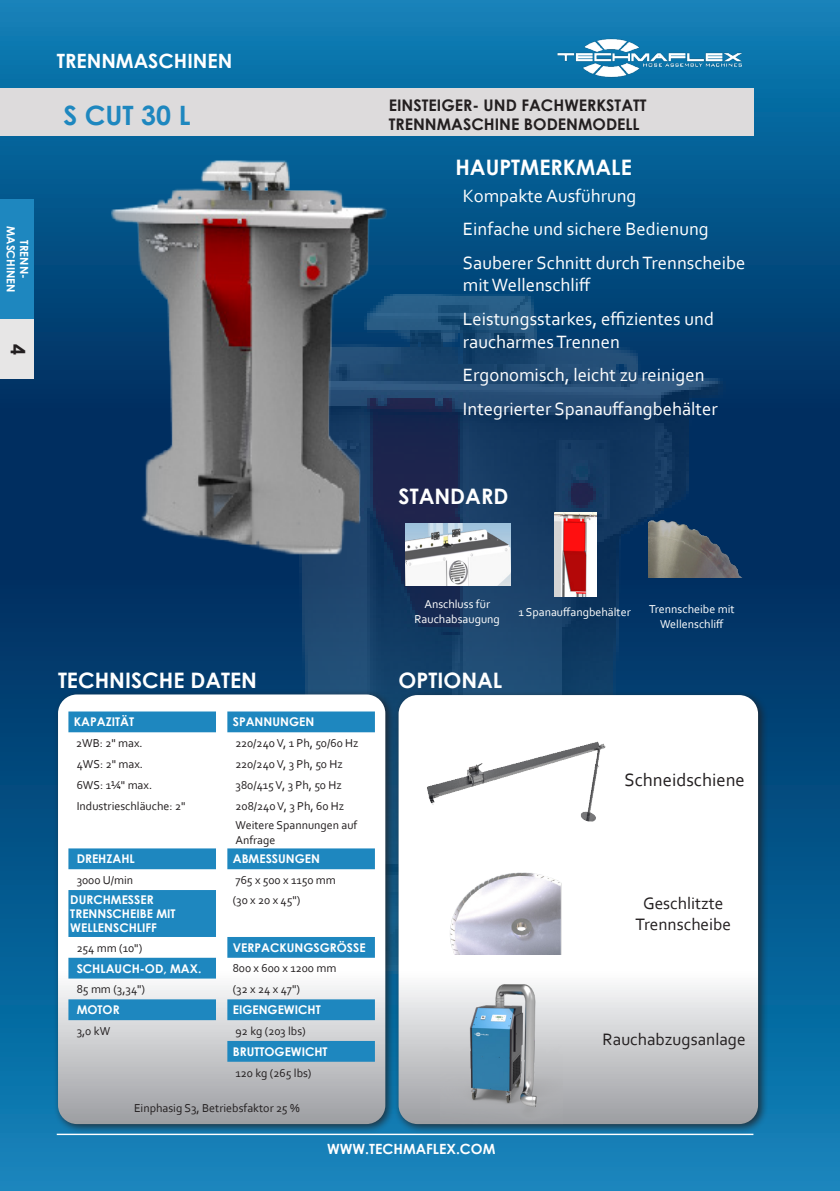
<style>
.page{position:relative;width:840px;height:1191px;background:#fff}
.page>*{position:absolute;margin:0;border:0;box-sizing:border-box;transform-origin:0 0}
._4__Main_Header{font:700 26.6px "Century Gothic";color:#1e87bf}
._6__Small_Header{font:700 21.4px "Century Gothic";color:#fff}
.t1{font:700 19.8px "Century Gothic";color:#fff}
.t2{font:700 19.8px "Century Gothic";color:#231f20}
._7__Key_Features{font:18.6px/22.4px "Corbel";color:#fff}
._7__Key_Features-2{font:18.6px "Corbel";color:#231f20}
._8__Standard_Options_Table{font:17.4px/20.8px "Corbel";color:#231f20;text-align:center}
._7__Key_Features-3{font:17.4px "Corbel";color:#231f20}
._5__Header_Description{font:700 16px "Century Gothic";color:#231f20}
.t3{font:700 14px "Century Gothic";color:#fff}
._10__Tech_Table_Text{font:12px/14.4px "Corbel";color:#231f20}
._9__Tech_Table_Header_Row{font:700 12px/14.4px "Century Gothic";color:#fff}
._8__Standard_Options_Table-2{font:12px/14.4px "Corbel";color:#fff;text-align:center}
._8__Standard_Options_Table-3{font:12px "Corbel";color:#231f20}
.t4{font:700 11.2px/13.6px "Century Gothic";color:#fff;text-align:center}
</style>
<div class="page">
<div style="left:0;top:0;width:839px;height:1191px;background:#1881b8"></div>
<hr style="left:57px;top:1133px;width:696px;height:2px;background:#fff">
<img style="left:0;top:38px;width:834px;height:1071px">
<img style="left:0;top:152px;width:602px;height:428px">
<div style="left:53px;top:689px;width:342px;height:445px;background:#231f20;opacity:.75"></div>
<svg style="left:58px;top:694px;width:327px;height:430px;background:#c8cacd"></svg>
<svg style="left:68px;top:711px;width:307px;height:350px;fill:#fff"></svg>
<svg style="left:68px;top:848px;width:148px;height:130px"></svg>
<img style="left:405px;top:523px;width:105px;height:62px">
<img style="left:554px;top:513px;width:42px;height:83px">
<div style="left:393px;top:690px;width:375px;height:444px;background:#231f20;opacity:.75"></div>
<svg style="left:398px;top:695px;width:359px;height:429px;background:#ebeced"></svg>
<img style="left:420px;top:729px;width:185px;height:105px">
<img style="left:800px;top:145px;width:39px;height:632px">
<img style="left:443px;top:864px;width:152px;height:90px">
<img style="left:648px;top:516px;width:110px;height:61px">
<img style="left:440px;top:971px;width:122px;height:153px">
<p class="t4" style="left:32px;top:226px;width:68px;rotate:90deg">TRENN-<br>MASCHINEN</p>
<h3 class="t2" style="left:33px;top:344px;width:13px;rotate:90deg">4</h3>
<h3 class="t1" style="left:57px;top:46px;width:177px">TRENNMASCHINEN</h3>
<p class="_4__Main_Header" style="left:63px;top:95px;width:128px">S CUT 30 L</p>
<p class="_5__Header_Description" style="left:388px;top:93px;width:259px">EINSTEIGER- UND FACHWERKSTATT</p>
<p class="_5__Header_Description" style="left:388px;top:112px;width:252px">TRENNMASCHINE BODENMODELL</p>
<p class="_6__Small_Header" style="left:455px;top:151px;width:178px">HAUPTMERKMALE</p>
<p class="_7__Key_Features" style="left:462px;top:184px;width:175px">Kompakte Ausführung</p>
<p class="_7__Key_Features" style="left:462px;top:217px;width:247px">Einfache und sichere Bedienung</p>
<p class="_7__Key_Features" style="left:462px;top:251px;width:284px">Sauberer Schnitt durch Trennscheibe mit Wellenschliff</p>
<p class="_7__Key_Features" style="left:462px;top:307px;width:252px">Leistungsstarkes, effizientes und raucharmes Trennen</p>
<p class="_7__Key_Features" style="left:462px;top:363px;width:243px">Ergonomisch, leicht zu reinigen</p>
<p class="_7__Key_Features" style="left:462px;top:397px;width:256px">Integrierter Spanauffangbehälter</p>
<p class="_6__Small_Header" style="left:398px;top:480px;width:111px">STANDARD</p>
<p class="_8__Standard_Options_Table-2" style="left:414px;top:597px;width:87px">Anschluss für<br>Rauchabsaugung</p>
<p class="_8__Standard_Options_Table-2" style="left:518px;top:604px;width:114px">1 Spanauffangbehälter</p>
<p class="_6__Small_Header" style="left:58px;top:664px;width:200px">TECHNISCHE DATEN</p>
<p class="_6__Small_Header" style="left:398px;top:664px;width:105px">OPTIONAL</p>
<p class="_8__Standard_Options_Table-2" style="left:648px;top:601px;width:87px">Trennscheibe mit<br>Wellenschliff</p>
<p class="_9__Tech_Table_Header_Row" style="left:74px;top:714px;width:62px">KAPAZITÄT</p>
<p class="_9__Tech_Table_Header_Row" style="left:233px;top:714px;width:83px">SPANNUNGEN</p>
<p class="_10__Tech_Table_Text" style="left:76px;top:735px;width:68px">2WB: 2" max.</p>
<p class="_10__Tech_Table_Text" style="left:235px;top:735px;width:124px">220/240V, 1 Ph, 50/60 Hz</p>
<p class="_10__Tech_Table_Text" style="left:77px;top:756px;width:68px">4WS: 2" max.</p>
<p class="_10__Tech_Table_Text" style="left:235px;top:756px;width:109px">220/240V, 3 Ph, 50 Hz</p>
<p class="_10__Tech_Table_Text" style="left:77px;top:777px;width:77px">6WS: 1¼" max.</p>
<p class="_10__Tech_Table_Text" style="left:235px;top:777px;width:108px">380/415V, 3 Ph, 50 Hz</p>
<p class="_10__Tech_Table_Text" style="left:77px;top:798px;width:110px">Industrieschläuche: 2"</p>
<p class="_10__Tech_Table_Text" style="left:235px;top:798px;width:110px">208/240V, 3 Ph, 60 Hz</p>
<p class="_10__Tech_Table_Text" style="left:235px;top:817px;width:123px">Weitere Spannungen auf<br>Anfrage</p>
<p class="_9__Tech_Table_Header_Row" style="left:77px;top:851px;width:60px">DREHZAHL</p>
<p class="_9__Tech_Table_Header_Row" style="left:233px;top:851px;width:89px">ABMESSUNGEN</p>
<p class="_10__Tech_Table_Text" style="left:77px;top:872px;width:58px">3000 U/min</p>
<p class="_10__Tech_Table_Text" style="left:235px;top:872px;width:102px">765 x 500 x 1150 mm</p>
<p class="_9__Tech_Table_Header_Row" style="left:70px;top:891px;width:107px">DURCHMESSER<br>TRENNSCHEIBE MIT<br>WELLENSCHLIFF</p>
<p class="_10__Tech_Table_Text" style="left:232px;top:892px;width:69px">(30 x 20 x 45")</p>
<p class="_10__Tech_Table_Text" style="left:77px;top:940px;width:67px">254 mm (10")</p>
<p class="_9__Tech_Table_Header_Row" style="left:233px;top:939px;width:134px">VERPACKUNGSGRÖSSE</p>
<p class="_9__Tech_Table_Header_Row" style="left:77px;top:960px;width:126px">SCHLAUCH-OD, MAX.</p>
<p class="_10__Tech_Table_Text" style="left:232px;top:960px;width:105px">800 x 600 x 1200 mm</p>
<p class="_10__Tech_Table_Text" style="left:77px;top:982px;width:70px">85 mm (3,34")</p>
<p class="_10__Tech_Table_Text" style="left:232px;top:981px;width:69px">(32 x 24 x 47")</p>
<p class="_9__Tech_Table_Header_Row" style="left:77px;top:1002px;width:44px">MOTOR</p>
<p class="_9__Tech_Table_Header_Row" style="left:233px;top:1002px;width:89px">EIGENGEWICHT</p>
<p class="_10__Tech_Table_Text" style="left:77px;top:1023px;width:35px">3,0 kW</p>
<p class="_10__Tech_Table_Text" style="left:235px;top:1023px;width:72px">92 kg (203 lbs)</p>
<p class="_9__Tech_Table_Header_Row" style="left:233px;top:1043px;width:96px">BRUTTOGEWICHT</p>
<p class="_10__Tech_Table_Text" style="left:235px;top:1065px;width:77px">120 kg (265 lbs)</p>
<p class="_8__Standard_Options_Table-3" style="left:134px;top:1100px;width:167px">Einphasig S3, Betriebsfaktor 25 %</p>
<p class="t3" style="left:327px;top:1138px;width:170px">WWW.TECHMAFLEX.COM</p>
<p class="_7__Key_Features-2" style="left:624px;top:768px;width:122px">Schneidschiene</p>
<p class="_8__Standard_Options_Table" style="left:635px;top:892px;width:97px">Geschlitzte<br>Trennscheibe</p>
<p class="_7__Key_Features-3" style="left:602px;top:1028px;width:145px">Rauchabzugsanlage</p>
</div>
